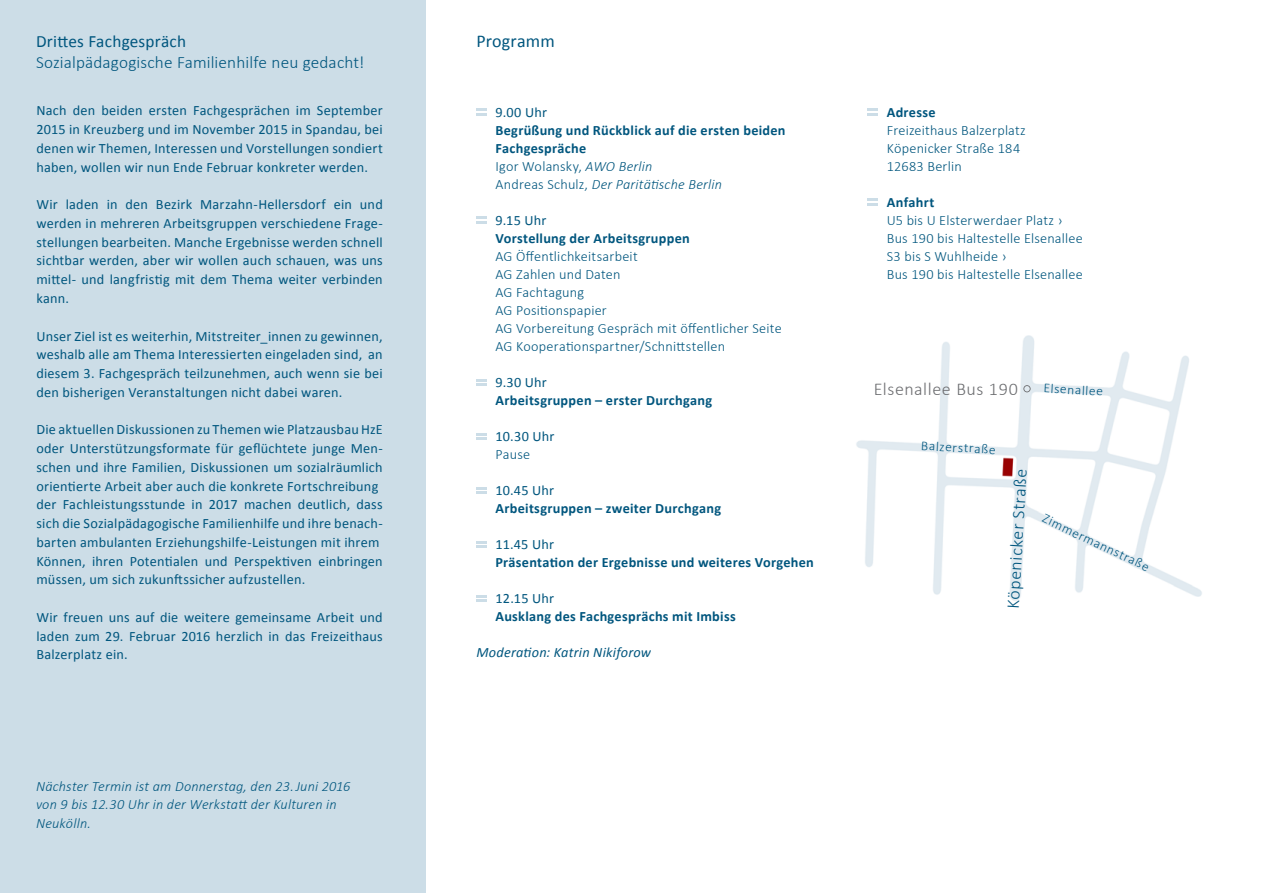
<style>
.page{position:relative;width:1276px;height:893px;background:#fff}
.page>*{position:absolute;margin:0;border:0;box-sizing:border-box;transform-origin:0 0}
.t1{font:300 18px "Calibri";letter-spacing:.03em;color:#6d6e71}
.t2{font:300 18px "Calibri";color:#00567e}
.t3{font:18px "Calibri";letter-spacing:.005em;color:#00567e}
.t4{font:300 17.25px "Calibri";letter-spacing:.005em;color:#00567e}
.t5{font:17.25px "Calibri";letter-spacing:.015em;color:#00567e}
.t6{font:14.25px/18.8px "Calibri";letter-spacing:.015em;color:#00567e;text-align:justify}
.t7{font:300 14.25px/18px "Calibri";letter-spacing:.015em;color:#00567e}
.t8{font:700 14.25px/18px "Calibri";letter-spacing:.02em;color:#00567e}
.t9{font:italic 300 14.25px/18.3px "Calibri";letter-spacing:.015em;color:#00567e}
.t10{font:italic 14.25px "Calibri";letter-spacing:.015em;color:#00567e}
.t11{font:300 13.5px "Calibri";color:#00567e}
.s1{font-weight:300}
.s2{font-weight:300;font-style:italic}
</style>
<div class="page">
<div style="left:0;top:0;width:425px;height:893px;background:#ccdde7"></div>
<img style="left:856px;top:335px;width:346px;height:266px">
<svg style="left:1023px;top:385px;width:7px;height:7px"></svg>
<svg style="left:476px;top:109px;width:11px;height:6px"></svg>
<svg style="left:476px;top:217px;width:11px;height:6px"></svg>
<svg style="left:476px;top:379px;width:11px;height:6px"></svg>
<svg style="left:476px;top:433px;width:11px;height:6px"></svg>
<svg style="left:476px;top:487px;width:11px;height:6px"></svg>
<svg style="left:476px;top:541px;width:11px;height:6px"></svg>
<svg style="left:476px;top:595px;width:11px;height:6px"></svg>
<svg style="left:867px;top:109px;width:11px;height:6px"></svg>
<svg style="left:867px;top:199px;width:11px;height:6px"></svg>
<p class="t5" style="left:36px;top:30px;width:152px">Drittes Fachgespräch</p>
<p class="t4" style="left:36px;top:52px;width:330px">Sozialpädagogische Familienhilfe neu gedacht!</p>
<p class="t6" style="left:36px;top:101px;width:348px">Nach den beiden ersten Fachgesprächen im September 2015 in Kreuzberg und im November 2015 in Spandau, bei denen wir Themen, Interessen und Vorstellungen sondiert haben, wollen wir nun Ende Februar konkreter werden.</p>
<p class="t6" style="left:36px;top:195px;width:348px">Wir laden in den Bezirk Marzahn-Hellersdorf ein und werden in mehreren Arbeitsgruppen verschiedene Frage&shy;stellungen bearbeiten. Manche Ergebnisse werden schnell sichtbar werden, aber wir wollen auch schauen, was uns mittel- und langfristig mit dem Thema weiter verbinden kann.</p>
<p class="t6" style="left:36px;top:326px;width:348px">Unser Ziel ist es weiterhin, Mitstreiter_innen zu gewinnen, weshalb alle am Thema Interessierten eingeladen sind, an diesem 3. Fachgespräch teilzunehmen, auch wenn sie bei den bisherigen Veranstaltungen nicht dabei waren.</p>
<p class="t6" style="left:36px;top:420px;width:348px;text-align:left">Die aktuellen Diskussionen zu Themen wie Platzausbau HzE oder Unterstützungsformate für geflüchtete junge Men&shy;schen und ihre Familien, Diskussionen um sozialräumlich orientierte Arbeit aber auch die konkrete Fortschreibung der Fachleistungsstunde in 2017 machen deutlich, dass sich die Sozialpädagogische Familienhilfe und ihre benach&shy;barten ambulanten Erziehungshilfe-Leistungen mit ihrem Können, ihren Potentialen und Perspektiven einbringen müssen, um sich zukunftssicher aufzustellen.</p>
<p class="t6" style="left:36px;top:607px;width:348px">Wir freuen uns auf die weitere gemeinsame Arbeit und laden zum 29. Februar 2016 herzlich in das Freizeithaus Balzerplatz ein.</p>
<p class="t9" style="left:36px;top:777px;width:316px">Nächster Termin ist am Donnerstag, den 23.Juni 2016 von 9 bis 12.30 Uhr in der Werkstatt der Kulturen in<br>Neukölln.</p>
<p class="t3" style="left:476px;top:29px;width:80px">Programm</p>
<p class="t6" style="left:495px;top:102px;width:53px">9.00 Uhr</p>
<p class="t8" style="left:495px;top:121px;width:292px">Begrüßung und Rückblick auf die ersten beiden<br>Fachgespräche<br><span class="s1">Igor Wolansky,</span> <span class="s2">AWO Berlin<br></span><span class="s1">Andreas Schulz,</span> <span class="s2">Der Paritätische Berlin</span></p>
<p class="t6" style="left:495px;top:210px;width:52px">9.15 Uhr</p>
<p class="t8" style="left:495px;top:229px;width:196px">Vorstellung der Arbeitsgruppen</p>
<p class="t7" style="left:495px;top:247px;width:288px">AG Öffentlichkeitsarbeit<br>AG Zahlen und Daten<br>AG Fachtagung<br>AG Positionspapier<br>AG Vorbereitung Gespräch mit öffentlicher Seite<br>AG Kooperationspartner/Schnittstellen</p>
<p class="t6" style="left:495px;top:372px;width:53px">9.30 Uhr</p>
<p class="t8" style="left:495px;top:391px;width:218px">Arbeitsgruppen – erster Durchgang</p>
<p class="t6" style="left:495px;top:426px;width:60px">10.30 Uhr</p>
<p class="t7" style="left:495px;top:445px;width:36px">Pause</p>
<p class="t6" style="left:495px;top:480px;width:60px">10.45 Uhr</p>
<p class="t8" style="left:495px;top:499px;width:227px">Arbeitsgruppen – zweiter Durchgang</p>
<p class="t6" style="left:495px;top:534px;width:60px">11.45 Uhr</p>
<p class="t8" style="left:495px;top:553px;width:320px">Präsentation der Ergebnisse und weiteres Vorgehen</p>
<p class="t6" style="left:495px;top:588px;width:60px">12.15 Uhr</p>
<p class="t8" style="left:495px;top:607px;width:242px">Ausklang des Fachgesprächs mit Imbiss</p>
<p class="t10" style="left:476px;top:642px;width:176px">Moderation: Katrin Nikiforow</p>
<p class="t8" style="left:887px;top:103px;width:50px">Adresse</p>
<p class="t7" style="left:887px;top:121px;width:141px">Freizeithaus Balzerplatz<br>Köpenicker Straße 184<br>12683 Berlin</p>
<p class="t8" style="left:887px;top:193px;width:49px">Anfahrt</p>
<p class="t7" style="left:887px;top:211px;width:198px">U5 bis U Elsterwerdaer Platz ›<br>Bus 190 bis Haltestelle Elsenallee<br>S3 bis S Wuhlheide ›<br>Bus 190 bis Haltestelle Elsenallee</p>
<p class="t1" style="left:873px;top:378px;width:146px">Elsenallee Bus 190</p>
<p class="t11" style="left:1044px;top:380px;width:61px;rotate:3deg">Elsenallee</p>
<p class="t11" style="left:921px;top:437px;width:76px;rotate:3deg">Balzerstraße</p>
<p class="t2" style="left:1002px;top:609px;width:142px;rotate:-87deg">Köpenicker Straße</p>
<p class="t11" style="left:1046px;top:510px;width:118px;rotate:25deg">Zimmermannstraße</p>
</div>
